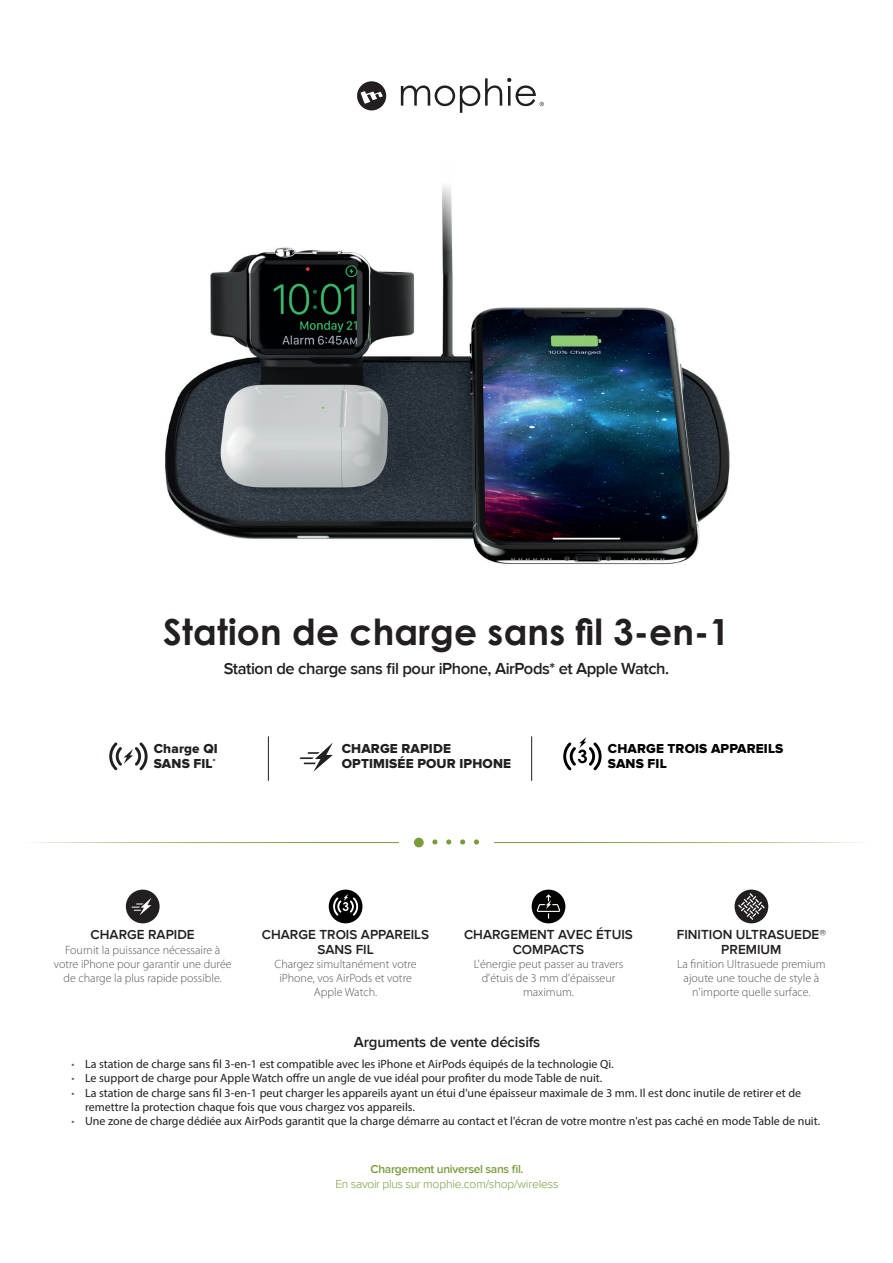
<style>
.page{position:relative;width:893px;height:1263px;background:#fff}
.page>*{position:absolute;margin:0;border:0;box-sizing:border-box;transform-origin:0 0}
.Product_Title_Center{font:700 36px "Century Gothic";letter-spacing:.005em;color:#231f20}
.t1{font:600 16.5px "Proxima Nova";letter-spacing:-.025em;color:#231f20}
.t2{font:600 15px "Proxima Nova";letter-spacing:-.01em;color:#231f20}
.t3{font:600 13.5px/14.2px "Proxima Nova";color:#231f20;text-align:center}
.FLAG_Text{font:13.5px/15px "Proxima Nova Extrabld";letter-spacing:.01em;color:#231f20}
.FLAG_Text-2{font:13.5px/15px "Proxima Nova Extrabld";letter-spacing:.01em;color:#000}
.t4{font:12px/14.2px "Myriad Pro";color:#231f20}
.t5{font:300 12px/14.2px "Myriad Pro";color:#54555a;text-align:center}
.t6{font:300 12px "Proxima Nova";letter-spacing:-.01em;color:#799c3d}
.t7{font:600 12px "Proxima Nova";letter-spacing:-.025em;color:#799c3d}
.s1{font-weight:300;color:#54555a}
</style>
<div class="page">
<img style="left:165px;top:185px;width:565px;height:380px">
<svg style="left:357px;top:78px;width:187px;height:35px"></svg>
<div style="left:414px;top:838px;width:10px;height:9px;background:#799c3d;border-radius:50%"></div>
<svg style="left:432px;top:839px;width:5px;height:5px"></svg>
<svg style="left:446px;top:839px;width:5px;height:5px"></svg>
<svg style="left:460px;top:839px;width:5px;height:5px"></svg>
<svg style="left:474px;top:839px;width:5px;height:5px"></svg>
<svg style="left:300px;top:742px;width:33px;height:30px"></svg>
<svg style="left:109px;top:742px;width:39px;height:28px"></svg>
<hr style="left:268px;top:736px;width:1px;height:45px;background:#231f20">
<hr style="left:531px;top:736px;width:1px;height:45px;background:#231f20">
<svg style="left:563px;top:737px;width:39px;height:33px"></svg>
<div style="left:126px;top:889px;width:34px;height:34px;background:#231f20;border-radius:50%"></div>
<svg style="left:132px;top:898px;width:19px;height:17px"></svg>
<div style="left:532px;top:889px;width:33px;height:34px;background:#040503;border-radius:50%"></div>
<svg style="left:537px;top:894px;width:23px;height:25px"></svg>
<svg style="left:329px;top:889px;width:33px;height:34px"></svg>
<svg style="left:734px;top:889px;width:34px;height:34px"></svg>
<p class="Product_Title_Center" style="left:163px;top:605px;width:568px">Station de charge sans fil 3-en-1</p>
<p class="t1" style="left:224px;top:658px;width:447px">Station de charge sans fil pour iPhone, AirPods* et Apple Watch.</p>
<p class="FLAG_Text" style="left:154px;top:742px;width:66px">Charge QI<br>SANS FIL<sup>*</sup></p>
<p class="FLAG_Text-2" style="left:608px;top:742px;width:177px">CHARGE TROIS APPAREILS<br>SANS FIL</p>
<p class="FLAG_Text" style="left:342px;top:742px;width:171px">CHARGE RAPIDE<br>OPTIMISÉE POUR IPHONE</p>
<p class="t3" style="left:91px;top:928px;width:106px">CHARGE RAPIDE</p>
<p class="t5" style="left:54px;top:942px;width:179px">Fournit la puissance nécessaire à votre iPhone pour garantir une durée de charge la plus rapide possible.</p>
<p class="t3" style="left:262px;top:928px;width:169px">CHARGE TROIS APPAREILS<br>SANS FIL</p>
<p class="t5" style="left:275px;top:956px;width:144px">Chargez simultanément votre iPhone, vos AirPods et votre<br>Apple Watch.</p>
<p class="t3" style="left:464px;top:928px;width:170px">CHARGEMENT AVEC ÉTUIS<br>COMPACTS</p>
<p class="t5" style="left:474px;top:956px;width:151px">L'énergie peut passer au travers d'étuis de 3 mm d'épaisseur maximum.</p>
<p class="t3" style="left:677px;top:928px;width:151px">FINITION ULTRASUEDE®<br>PREMIUM</p>
<p class="t5" style="left:677px;top:956px;width:150px">La finition Ultrasuede premium ajoute une touche de style à n'importe quelle surface.</p>
<p class="t2" style="left:354px;top:1033px;width:188px">Arguments de vente décisifs</p>
<p class="t4" style="left:72px;top:1057px;width:544px"><span class="s1">•</span> La station de charge sans fil 3-en-1 est compatible avec les iPhone et AirPods équipés de la technologie Qi.</p>
<p class="t4" style="left:72px;top:1071px;width:532px"><span class="s1">•</span> Le support de charge pour Apple Watch offre un angle de vue idéal pour profiter du mode Table de nuit.</p>
<p class="t4" style="left:85px;top:1085px;width:718px;text-indent:-14px"><span class="s1">•</span> La station de charge sans fil 3-en-1 peut charger les appareils ayant un étui d'une épaisseur maximale de 3 mm. Il est donc inutile de retirer et de remettre la protection chaque fois que vous chargez vos appareils.</p>
<p class="t4" style="left:72px;top:1114px;width:750px"><span class="s1">•</span> Une zone de charge dédiée aux AirPods garantit que la charge démarre au contact et l'écran de votre montre n'est pas caché en mode Table de nuit.</p>
<p class="t7" style="left:371px;top:1162px;width:155px">Chargement universel sans fil.</p>
<p class="t6" style="left:335px;top:1177px;width:225px">En savoir plus sur mophie.com/shop/wireless</p>
</div>
